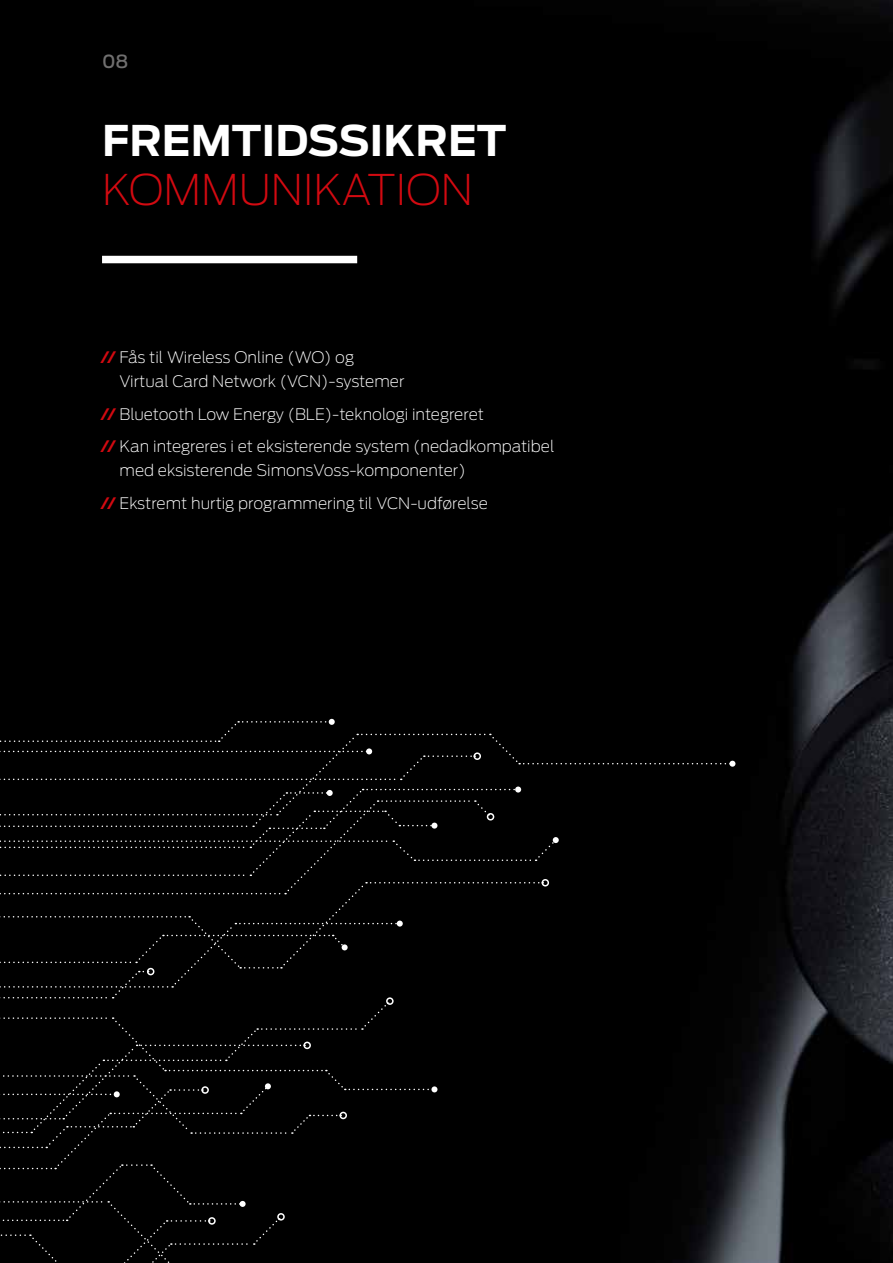
<style>
.page{position:relative;width:893px;height:1263px;background:#fff}
.page>*{position:absolute;margin:0;border:0;box-sizing:border-box;transform-origin:0 0}
.t1{font:700 42px "Antenna";color:#fff}
.t2{font:200 42px "Antenna";color:#d20a11}
.t3{font:500 18px "Antenna";color:#706f6f}
.t4{font:200 15.75px/32.5px "Antenna";color:#fff}
.s1{font-weight:700;color:#d20a11}
</style>
<div class="page">
<img style="left:0;top:0;width:893px;height:1263px">
<div style="left:0;top:719px;width:735px;height:544px;background:#000"></div>
<div style="left:102px;top:256px;width:255px;height:7px;background:#fff"></div>
<p class="t3" style="left:102px;top:49px;width:28px">08</p>
<h1 class="t1" style="left:102px;top:112px;width:406px">FREMTIDSSIKRET</h1>
<h1 class="t2" style="left:102px;top:162px;width:372px">KOMMUNIKATION</h1>
<p class="t4" style="left:120px;top:345px;width:286px;line-height:24px;text-indent:-19px"><span class="s1">//</span> Fås til Wireless Online (WO) og<br>Virtual Card Network (VCN)-systemer</p>
<p class="t4" style="left:101px;top:397px;width:455px"><span class="s1">//</span> Bluetooth Low Energy (BLE)-teknologi integreret<br><span class="s1">//</span> Kan integreres i et eksisterende system (nedadkompatibel</p>
<p class="t4" style="left:101px;top:454px;width:389px;text-align:center">med eksisterende SimonsVoss-komponenter)<br><span class="s1">//</span> Ekstremt hurtig programmering til VCN-udførelse</p>
</div>
